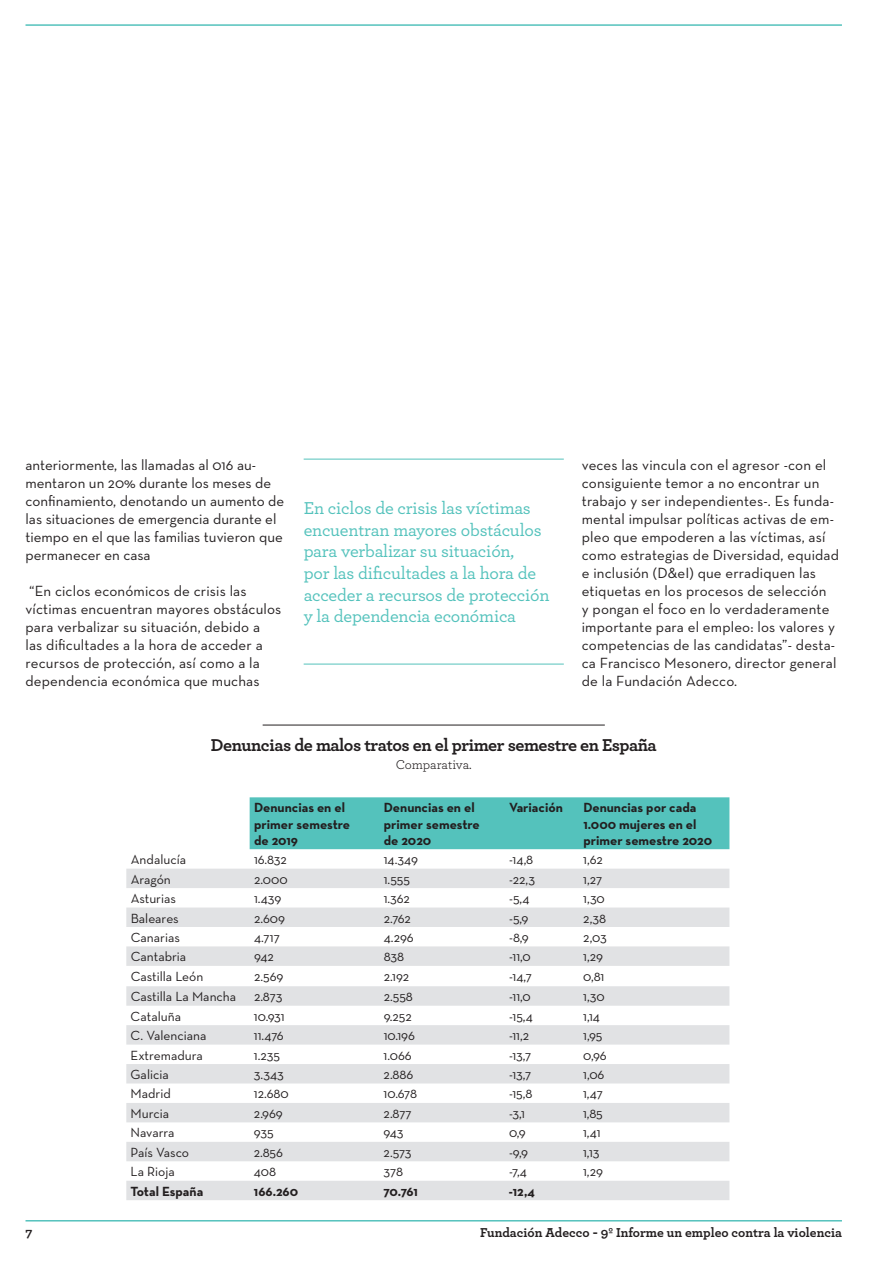
<style>
.page{position:relative;width:893px;height:1263px;background:#fff}
.page>*{position:absolute;margin:0;border:0;box-sizing:border-box;transform-origin:0 0}
.t1{font:500 18px/21.6px "Archer";letter-spacing:-.01em;color:#54c2bc}
.t2{font:700 18px "Archer";letter-spacing:-.025em;color:#231f20}
.t3{font:15px/18px "Neutraface Text";letter-spacing:.01em;color:#231f20}
.t4{font:13.5px "Neutraface Text";color:#231f20}
.t5{font:700 13.5px/16.2px "Neutraface Text";color:#231f20}
.t6{font:700 13.5px "Archer";color:#231f20}
.t7{font:13.5px "Archer";letter-spacing:-.005em;color:#231f20}
</style>
<div class="page">
<hr style="left:26px;top:24px;width:816px;height:2px;background:#54c2bc">
<hr style="left:26px;top:1220px;width:816px;height:1px;background:#54c2bc">
<div style="left:250px;top:797px;width:479px;height:52px;background:#54c2bc"></div>
<div style="left:126px;top:869px;width:603px;height:19px;background:#e1e2e4"></div>
<svg style="left:126px;top:907px;width:603px;height:293px;fill:#e1e2e4"></svg>
<hr style="left:304px;top:459px;width:260px;height:1px;background:#54c2bc">
<hr style="left:304px;top:664px;width:260px;height:1px;background:#54c2bc">
<hr style="left:263px;top:725px;width:342px;height:1px;background:#231f20">
<p class="t3" style="left:26px;top:456px;width:260px">anteriormente, las llamadas al 016 au&shy;mentaron un 20% durante los meses de confinamiento, denotando un aumento de las situaciones de emergencia durante el tiempo en el que las familias tuvieron que permanecer en casa</p>
<p class="t3" style="left:26px;top:582px;width:257px">“En ciclos económicos de crisis las víctimas encuentran mayores obstáculos para verbalizar su situación, debido a<br>las dificultades a la hora de acceder a recursos de protección, así como a la dependencia económica que muchas</p>
<p class="t1" style="left:304px;top:496px;width:247px">En ciclos de crisis las víctimas encuentran mayores obstáculos para verbalizar su situación,<br>por las dificultades a la hora de acceder a recursos de protección y la dependencia económica</p>
<p class="t3" style="left:582px;top:456px;width:259px">veces las vincula con el agresor -con el consiguiente temor a no encontrar un trabajo y ser independientes-. Es funda&shy;mental impulsar políticas activas de em&shy;pleo que empoderen a las víctimas, así como estrategias de Diversidad, equidad e inclusión (D&amp;eI) que erradiquen las etiquetas en los procesos de selección<br>y pongan el foco en lo verdaderamente importante para el empleo: los valores y competencias de las candidatas”- desta&shy;ca Francisco Mesonero, director general de la Fundación Adecco.</p>
<p class="t2" style="left:211px;top:731px;width:447px">Denuncias de malos tratos en el primer semestre en España</p>
<p class="t7" style="left:396px;top:756px;width:77px">Comparativa.</p>
<p class="t5" style="left:254px;top:799px;width:98px">Denuncias en el primer semestre de 2019</p>
<p class="t5" style="left:384px;top:799px;width:98px">Denuncias en el primer semestre de 2020</p>
<p class="t5" style="left:509px;top:799px;width:55px">Variación</p>
<p class="t5" style="left:583px;top:799px;width:130px">Denuncias por cada<br>1.000 mujeres en el primer semestre 2020</p>
<p class="t4" style="left:131px;top:851px;width:57px">Andalucía</p>
<p class="t4" style="left:254px;top:851px;width:34px">16.832</p>
<p class="t4" style="left:384px;top:851px;width:36px">14.349</p>
<p class="t4" style="left:509px;top:851px;width:26px">-14,8</p>
<p class="t4" style="left:583px;top:851px;width:21px">1,62</p>
<p class="t4" style="left:131px;top:870px;width:42px">Aragón</p>
<p class="t4" style="left:254px;top:870px;width:35px">2.000</p>
<p class="t4" style="left:384px;top:870px;width:28px">1.555</p>
<p class="t4" style="left:509px;top:870px;width:27px">-22,3</p>
<p class="t4" style="left:583px;top:870px;width:20px">1,27</p>
<p class="t4" style="left:131px;top:890px;width:47px">Asturias</p>
<p class="t4" style="left:254px;top:890px;width:29px">1.439</p>
<p class="t4" style="left:384px;top:890px;width:28px">1.362</p>
<p class="t4" style="left:509px;top:890px;width:22px">-5,4</p>
<p class="t4" style="left:583px;top:890px;width:23px">1,30</p>
<p class="t4" style="left:131px;top:909px;width:50px">Baleares</p>
<p class="t4" style="left:254px;top:909px;width:32px">2.609</p>
<p class="t4" style="left:384px;top:909px;width:29px">2.762</p>
<p class="t4" style="left:509px;top:909px;width:21px">-5,9</p>
<p class="t4" style="left:583px;top:909px;width:25px">2,38</p>
<p class="t4" style="left:131px;top:929px;width:51px">Canarias</p>
<p class="t4" style="left:254px;top:929px;width:27px">4.717</p>
<p class="t4" style="left:384px;top:929px;width:31px">4.296</p>
<p class="t4" style="left:509px;top:929px;width:21px">-8,9</p>
<p class="t4" style="left:583px;top:929px;width:25px">2,03</p>
<p class="t4" style="left:131px;top:948px;width:57px">Cantabria</p>
<p class="t4" style="left:254px;top:948px;width:21px">942</p>
<p class="t4" style="left:384px;top:948px;width:22px">838</p>
<p class="t4" style="left:509px;top:948px;width:23px">-11,0</p>
<p class="t4" style="left:583px;top:948px;width:21px">1,29</p>
<p class="t4" style="left:131px;top:968px;width:74px">Castilla León</p>
<p class="t4" style="left:254px;top:968px;width:31px">2.569</p>
<p class="t4" style="left:384px;top:968px;width:27px">2.192</p>
<p class="t4" style="left:509px;top:968px;width:24px">-14,7</p>
<p class="t4" style="left:583px;top:968px;width:23px">0,81</p>
<p class="t4" style="left:131px;top:988px;width:107px">Castilla La Mancha</p>
<p class="t4" style="left:254px;top:988px;width:30px">2.873</p>
<p class="t4" style="left:384px;top:988px;width:31px">2.558</p>
<p class="t4" style="left:509px;top:988px;width:23px">-11,0</p>
<p class="t4" style="left:583px;top:988px;width:23px">1,30</p>
<p class="t4" style="left:131px;top:1007px;width:52px">Cataluña</p>
<p class="t4" style="left:254px;top:1007px;width:32px">10.931</p>
<p class="t4" style="left:384px;top:1007px;width:30px">9.252</p>
<p class="t4" style="left:509px;top:1007px;width:25px">-15,4</p>
<p class="t4" style="left:583px;top:1007px;width:18px">1,14</p>
<p class="t4" style="left:131px;top:1027px;width:77px">C. Valenciana</p>
<p class="t4" style="left:254px;top:1027px;width:31px">11.476</p>
<p class="t4" style="left:384px;top:1027px;width:33px">10.196</p>
<p class="t4" style="left:509px;top:1027px;width:22px">-11,2</p>
<p class="t4" style="left:583px;top:1027px;width:21px">1,95</p>
<p class="t4" style="left:131px;top:1046px;width:74px">Extremadura</p>
<p class="t4" style="left:254px;top:1046px;width:28px">1.235</p>
<p class="t4" style="left:384px;top:1046px;width:30px">1.066</p>
<p class="t4" style="left:509px;top:1046px;width:24px">-13,7</p>
<p class="t4" style="left:583px;top:1046px;width:25px">0,96</p>
<p class="t4" style="left:131px;top:1066px;width:40px">Galicia</p>
<p class="t4" style="left:254px;top:1066px;width:31px">3.343</p>
<p class="t4" style="left:384px;top:1066px;width:31px">2.886</p>
<p class="t4" style="left:509px;top:1066px;width:24px">-13,7</p>
<p class="t4" style="left:583px;top:1066px;width:23px">1,06</p>
<p class="t4" style="left:131px;top:1085px;width:42px">Madrid</p>
<p class="t4" style="left:254px;top:1085px;width:36px">12.680</p>
<p class="t4" style="left:384px;top:1085px;width:35px">10.678</p>
<p class="t4" style="left:509px;top:1085px;width:25px">-15,8</p>
<p class="t4" style="left:583px;top:1085px;width:21px">1,47</p>
<p class="t4" style="left:131px;top:1105px;width:40px">Murcia</p>
<p class="t4" style="left:254px;top:1105px;width:30px">2.969</p>
<p class="t4" style="left:384px;top:1105px;width:29px">2.877</p>
<p class="t4" style="left:509px;top:1105px;width:18px">-3,1</p>
<p class="t4" style="left:583px;top:1105px;width:21px">1,85</p>
<p class="t4" style="left:131px;top:1124px;width:45px">Navarra</p>
<p class="t4" style="left:254px;top:1124px;width:21px">935</p>
<p class="t4" style="left:384px;top:1124px;width:22px">943</p>
<p class="t4" style="left:509px;top:1124px;width:18px">0,9</p>
<p class="t4" style="left:583px;top:1124px;width:19px">1,41</p>
<p class="t4" style="left:131px;top:1144px;width:60px">País Vasco</p>
<p class="t4" style="left:254px;top:1144px;width:31px">2.856</p>
<p class="t4" style="left:384px;top:1144px;width:30px">2.573</p>
<p class="t4" style="left:509px;top:1144px;width:21px">-9,9</p>
<p class="t4" style="left:583px;top:1144px;width:18px">1,13</p>
<p class="t4" style="left:131px;top:1163px;width:46px">La Rioja</p>
<p class="t4" style="left:254px;top:1163px;width:24px">408</p>
<p class="t4" style="left:384px;top:1163px;width:21px">378</p>
<p class="t4" style="left:509px;top:1163px;width:19px">-7,4</p>
<p class="t4" style="left:583px;top:1163px;width:21px">1,29</p>
<p class="t5" style="left:131px;top:1183px;width:74px">Total España</p>
<p class="t5" style="left:254px;top:1183px;width:46px">166.260</p>
<p class="t5" style="left:384px;top:1183px;width:36px">70.761</p>
<p class="t5" style="left:509px;top:1183px;width:27px">-12,4</p>
<p class="t6" style="left:26px;top:1221px;width:9px">7</p>
<p class="t6" style="left:480px;top:1221px;width:363px">Fundación Adecco - 9º Informe un empleo contra la violencia</p>
</div>
